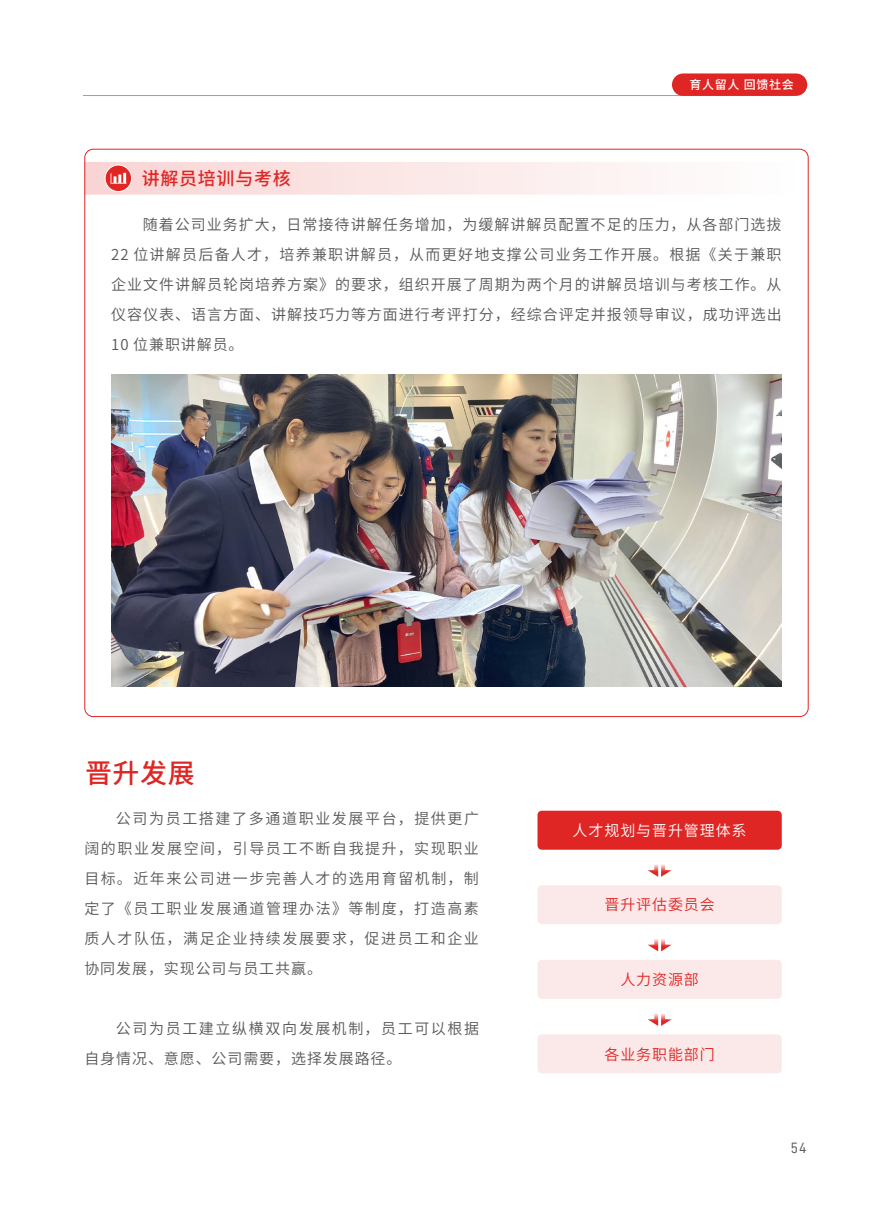
<style>
.page{position:relative;width:893px;height:1212px;background:#fff}
.page>*{position:absolute;margin:0;border:0;box-sizing:border-box;transform-origin:0 0}
.t1{font:500 27px "Source Han Sans CN";color:#df2624}
.t2{font:500 18px "Source Han Sans CN";letter-spacing:.04em;color:#df2624}
.t3{font:15px/30px "Source Han Sans SC";letter-spacing:.065em;color:#595757;text-align:justify}
.t4{font:15px/30px "Source Han Sans SC";letter-spacing:.11em;color:#595757}
.t5{font:15px "Source Han Sans CN";letter-spacing:.06em;color:#df2624}
.t6{font:15px "Source Han Sans CN";letter-spacing:.06em;color:#fff}
.t7{font:15px "D DIN PRO Regular";color:#595757}
.t8{font:500 12px "Source Han Sans CN";letter-spacing:.06em;color:#fff}
</style>
<div class="page">
<hr style="left:83px;top:95px;width:711px;height:1px;background:#9fa0a0">
<div style="left:672px;top:73px;width:135px;height:23px;background:#df2624;border-radius:11px"></div>
<svg style="left:84px;top:162px;width:725px;height:33px"></svg>
<img style="left:111px;top:374px;width:671px;height:313px">
<div style="left:537px;top:885px;width:245px;height:39px;background:#fbe9e9;border-radius:4px"></div>
<div style="left:537px;top:811px;width:245px;height:39px;background:#df2624;border-radius:4px"></div>
<div style="left:537px;top:960px;width:245px;height:39px;background:#fbe9e9;border-radius:4px"></div>
<div style="left:537px;top:1034px;width:245px;height:39px;background:#fbe9e9;border-radius:4px"></div>
<svg style="left:647px;top:864px;width:25px;height:13px"></svg>
<svg style="left:647px;top:939px;width:25px;height:12px"></svg>
<svg style="left:647px;top:1013px;width:25px;height:13px"></svg>
<p class="t8" style="left:689px;top:78px;width:106px">育人留人 回馈社会</p>
<p class="t2" style="left:142px;top:168px;width:151px">讲解员培训与考核</p>
<p class="t3" style="left:111px;top:210px;width:672px;text-indent:31px">随着公司业务扩大，日常接待讲解任务增加，为缓解讲解员配置不足的压力，从各部门选拔22 位讲解员后备人才，培养兼职讲解员，从而更好地支撑公司业务工作开展。根据《关于兼职企业文件讲解员轮岗培养方案》的要求，组织开展了周期为两个月的讲解员培训与考核工作。从仪容仪表、语言方面、讲解技巧力等方面进行考评打分，经综合评定并报领导审议，成功评选出10 位兼职讲解员。</p>
<h1 class="t1" style="left:85px;top:758px;width:111px">晋升发展</h1>
<p class="t3" style="left:84px;top:804px;width:396px;text-indent:31px">公司为员工搭建了多通道职业发展平台，提供更广阔的职业发展空间，引导员工不断自我提升，实现职业目标。近年来公司进一步完善人才的选用育留机制，制定了《员工职业发展通道管理办法》等制度，打造高素质人才队伍，满足企业持续发展要求，促进员工和企业协同发展，实现公司与员工共赢。</p>
<p class="t4" style="left:84px;top:1014px;width:396px;text-indent:31px">公司为员工建立纵横双向发展机制，员工可以根据自身情况、意愿、公司需要，选择发展路径。</p>
<p class="t6" style="left:573px;top:822px;width:175px">人才规划与晋升管理体系</p>
<p class="t5" style="left:604px;top:896px;width:112px">晋升评估委员会</p>
<p class="t5" style="left:620px;top:971px;width:80px">人力资源部</p>
<p class="t5" style="left:604px;top:1045px;width:112px">各业务职能部门</p>
<p class="t7" style="left:791px;top:1140px;width:17px">54</p>
</div>
